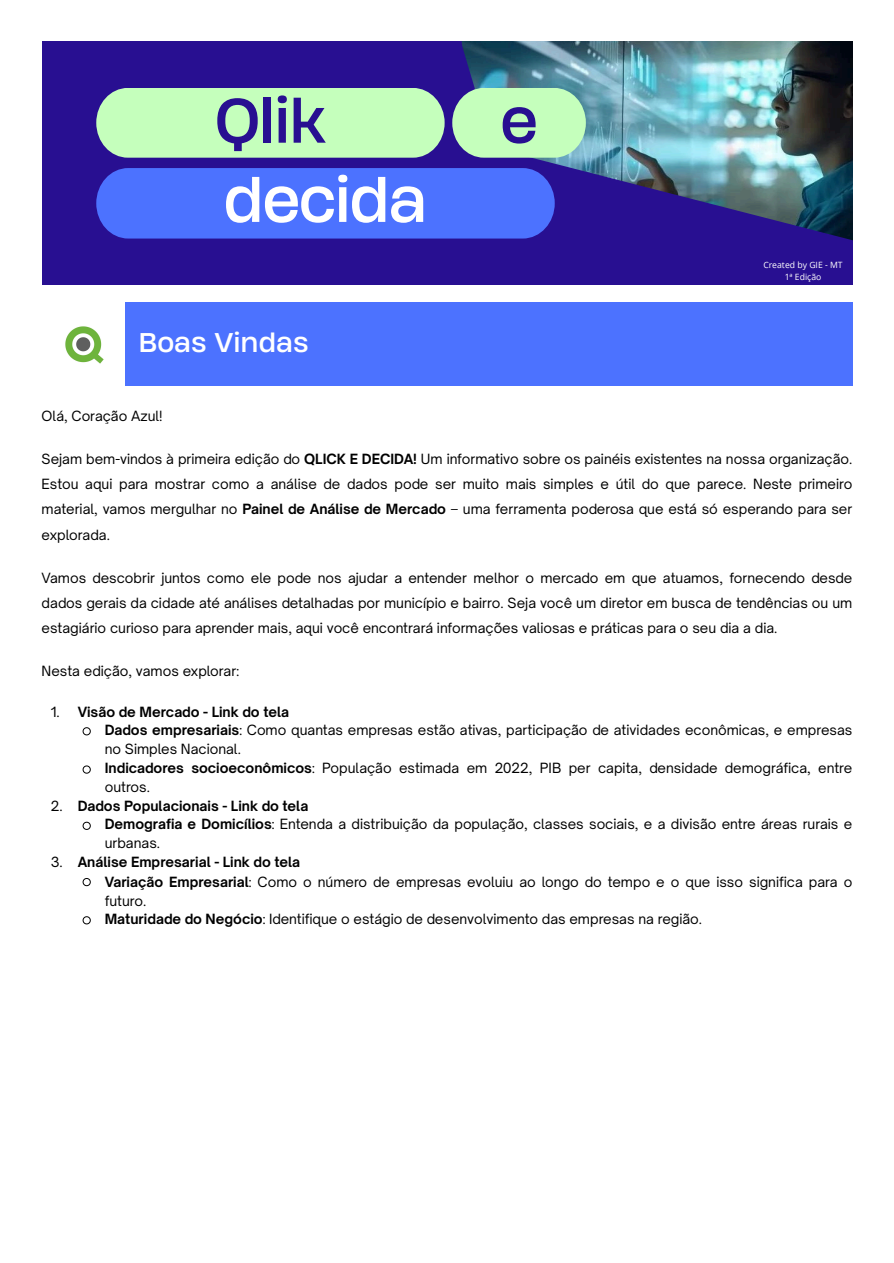
<style>
.page{position:relative;width:894px;height:1263px;background:#fff}
.page>*{position:absolute;margin:0;border:0;box-sizing:border-box;transform-origin:0 0}
.t1{font:58.8px "Heading Now 74";letter-spacing:-.025em;color:#fff}
.t2{font:58.8px "Heading Now 74";color:#280f91}
.t3{font:25.5px "Heading Now 74";color:#fff}
.t4{font:13.5px/19.2px "Open Sauce One";color:#000}
.t5{font:700 13.5px "Open Sauce One";color:#000}
.t6{font:8.7px "Open Sans";color:#fff}
.s1{font-weight:700}
.s2{font-weight:400}
</style>
<div class="page">
<div style="left:42px;top:42px;width:810px;height:243px;background:#280f91"></div>
<img style="left:461px;top:42px;width:391px;height:198px">
<div style="left:96px;top:88px;width:348px;height:70px;background:#c5ffbc"></div>
<div style="left:96px;top:168px;width:458px;height:71px;background:#4c72ff"></div>
<svg style="left:452px;top:88px;width:133px;height:70px;background:#b7edb9"></svg>
<div style="left:125px;top:303px;width:727px;height:83px;background:#4c72ff"></div>
<img style="left:65px;top:326px;width:39px;height:38px">
<svg style="left:82px;top:727px;width:9px;height:9px"></svg>
<svg style="left:82px;top:765px;width:9px;height:9px"></svg>
<svg style="left:82px;top:821px;width:9px;height:9px"></svg>
<svg style="left:82px;top:878px;width:9px;height:8px"></svg>
<svg style="left:82px;top:916px;width:9px;height:9px"></svg>
<p class="t2" style="left:214px;top:81px;width:113px">Qlik</p>
<p class="t1" style="left:223px;top:160px;width:205px">decida</p>
<p class="t3" style="left:138px;top:325px;width:171px">Boas Vindas</p>
<p class="t2" style="left:500px;top:81px;width:39px">e</p>
<p class="t6" style="left:763px;top:259px;width:81px">Created by GIE - MT</p>
<p class="t6" style="left:784px;top:271px;width:38px">1ª Edição</p>
<p class="t4" style="left:42px;top:406px;width:122px">Olá, Coração Azul!</p>
<p class="t4" style="left:42px;top:446px;width:812px;line-height:25.5px;text-align:justify">Sejam bem-vindos à primeira edição do <span class="s1">QLICK E DECIDA!</span> Um informativo sobre os painéis existentes na nossa organização.<br>Estou aqui para mostrar como a análise de dados pode ser muito mais simples e útil do que parece. Neste primeiro material, vamos mergulhar no <span class="s1">Painel de Análise de Mercado</span> – uma ferramenta poderosa que está só esperando para ser explorada.</p>
<p class="t4" style="left:42px;top:565px;width:811px;line-height:25.3px;text-align:justify">Vamos descobrir juntos como ele pode nos ajudar a entender melhor o mercado em que atuamos, fornecendo desde dados gerais da cidade até análises detalhadas por município e bairro. Seja você um diretor em busca de tendências ou um estagiário curioso para aprender mais, aqui você encontrará informações valiosas e práticas para o seu dia a dia.</p>
<p class="t4" style="left:42px;top:661px;width:199px">Nesta edição, vamos explorar:</p>
<p class="t5" style="left:51px;top:703px;width:240px"><span class="s2">1.</span> Visão de Mercado - Link do tela</p>
<p class="t4" style="left:105px;top:720px;width:748px"><span class="s1">Dados empresariais</span>: Como quantas empresas estão ativas, participação de atividades econômicas, e empresas no Simples Nacional.</p>
<p class="t4" style="left:105px;top:758px;width:749px"><span class="s1">Indicadores socioeconômicos</span>: População estimada em 2022, PIB per capita, densidade demográfica, entre outros.</p>
<p class="t5" style="left:51px;top:798px;width:259px"><span class="s2">2.</span> Dados Populacionais - Link do tela</p>
<p class="t4" style="left:105px;top:814px;width:748px"><span class="s1">Demografia e Domicílios</span>: Entenda a distribuição da população, classes sociais, e a divisão entre áreas rurais e urbanas.</p>
<p class="t5" style="left:51px;top:854px;width:251px"><span class="s2">3.</span> Análise Empresarial - Link do tela</p>
<p class="t4" style="left:105px;top:872px;width:748px"><span class="s1">Variação Empresarial</span>: Como o número de empresas evoluiu ao longo do tempo e o que isso significa para o futuro.</p>
<p class="t4" style="left:105px;top:909px;width:598px"><span class="s1">Maturidade do Negócio</span>: Identifique o estágio de desenvolvimento das empresas na região.</p>
</div>
